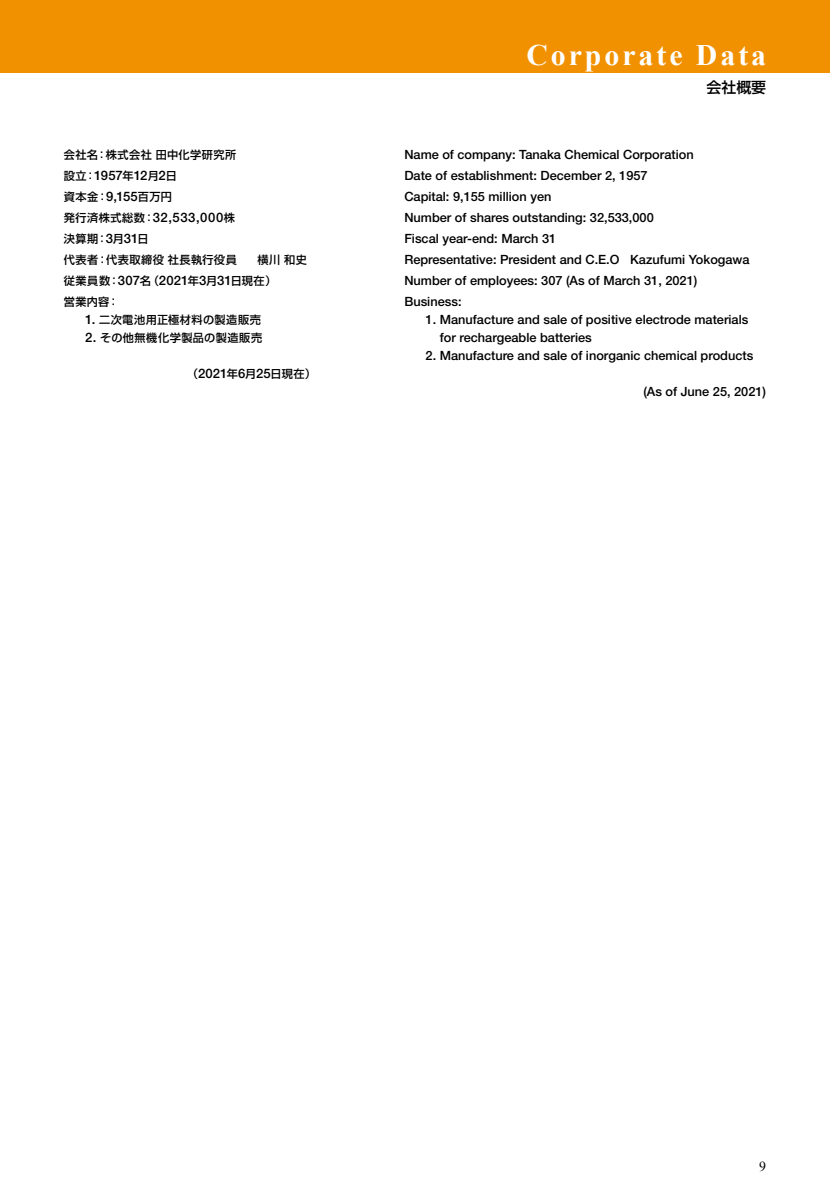
<style>
.page{position:relative;width:830px;height:1191px;background:#fff}
.page>*{position:absolute;margin:0;border:0;box-sizing:border-box;transform-origin:0 0}
.t1{font:700 29.7px "Times New Roman";letter-spacing:.1em;color:#fff}
.t2{font:500 14.85px "Shin Go Pr 6";color:#000}
.t3{font:13.8px "Times New Roman";color:#000}
.t4{font:500 13.05px "Helvetica Neue";letter-spacing:.03em;color:#000}
.t5{font:500 12.75px/21px "Helvetica Neue";color:#000}
.t6{font:500 11.1px/21px "Shin Go Pr 6";letter-spacing:.04em;color:#000}
.s1{font-family:"Shin Go Pr 6";font-size:11.1px}
.s2{font-family:"Helvetica Neue";font-size:13.05px}
</style>
<div class="page">
<div style="left:0;top:0;width:829px;height:72px;background:#f29100"></div>
<p class="t6" style="left:64px;top:143px;width:174px">会社名：株式会社 田中化学研究所</p>
<p class="t4" style="left:64px;top:168px;width:114px"><span class="s1">設立：</span>1957<span class="s1">年</span>12<span class="s1">月</span>2<span class="s1">日</span></p>
<p class="t6" style="left:64px;top:185px;width:110px">資本金：<span class="s2">9,155</span>百万円</p>
<p class="t4" style="left:64px;top:209px;width:173px"><span class="s1">発行済株式総数：</span>32,533,000<span class="s1">株</span></p>
<p class="t6" style="left:64px;top:227px;width:174px">決算期：<span class="s2">3</span>月<span class="s2">31</span>日<br>代表者：代表取締役 社長執行役員</p>
<p class="t6" style="left:64px;top:248px;width:244px;text-indent:193px">横川 和史従業員数：<span class="s2">307</span>名（<span class="s2">2021</span>年<span class="s2">3</span>月<span class="s2">31</span>日現在）<br>営業内容：</p>
<p class="t6" style="left:85px;top:308px;width:177px"><span class="s2">1.</span> 二次電池用正極材料の製造販売</p>
<p class="t6" style="left:85px;top:326px;width:178px"><span class="s2">2.</span> その他無機化学製品の製造販売</p>
<p class="t6" style="left:187px;top:362px;width:130px">（<span class="s2">2021</span>年<span class="s2">6</span>月<span class="s2">25</span>日現在）</p>
<h1 class="t1" style="left:526px;top:35px;width:241px">Corporate Data</h1>
<p class="t2" style="left:706px;top:75px;width:61px">会社概要</p>
<p class="t5" style="left:404px;top:144px;width:346px">Name of company: Tanaka Chemical Corporation<br>Date of establishment: December 2, 1957<br>Capital: 9,155 million yen<br>Number of shares outstanding: 32,533,000<br>Fiscal year-end: March 31<br>Representative: President and C.E.O Kazufumi Yokogawa Number of employees: 307 (As of March 31, 2021)<br>Business:</p>
<p class="t5" style="left:439px;top:310px;width:310px;line-height:18px;text-indent:-14px">1. Manufacture and sale of positive electrode materials for rechargeable batteries</p>
<p class="t5" style="left:425px;top:345px;width:329px">2. Manufacture and sale of inorganic chemical products</p>
<p class="t5" style="left:643px;top:381px;width:124px">(As of June 25, 2021)</p>
<p class="t3" style="left:758px;top:1156px;width:8px">9</p>
</div>
